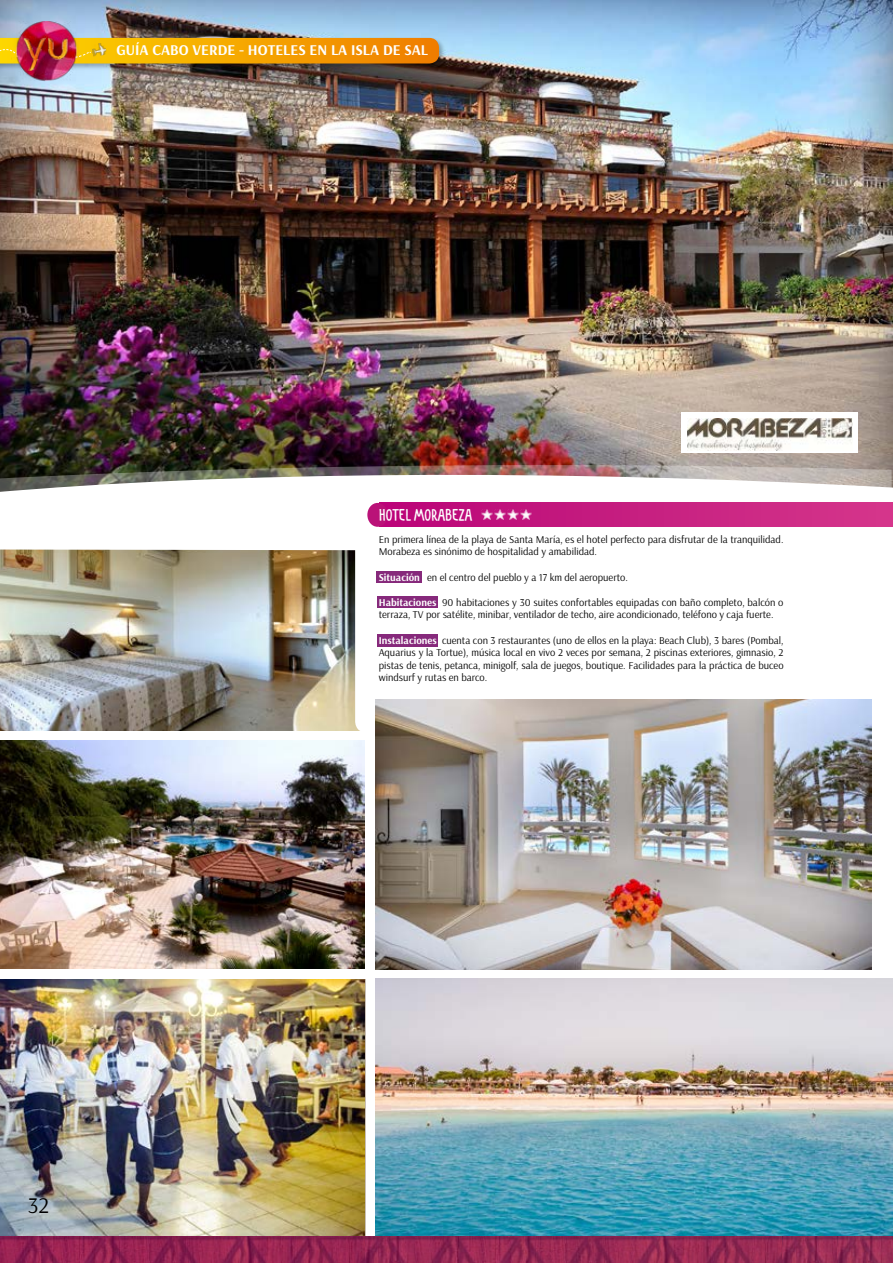
<style>
.page{position:relative;width:893px;height:1263px;background:#fff}
.page>*{position:absolute;margin:0;border:0;box-sizing:border-box;transform-origin:0 0}
.t1{font:22.5px "Arsenal";color:#000}
.t2{font:700 15px "Arsenal";color:#fff}
.t3{font:12px "Desiderata";color:#fff}
.t4{font:10.5px/12.6px "Arsenal";color:#000}
.s1{font-weight:700;color:#fff}
</style>
<div class="page">
<img style="left:0;top:551px;width:355px;height:179px">
<img style="left:376px;top:978px;width:517px;height:258px">
<img style="left:0;top:0;width:893px;height:468px">
<img style="left:0;top:464px;width:892px;height:4px">
<svg style="left:0;top:468px;width:893px;height:83px"></svg>
<img style="left:376px;top:699px;width:496px;height:270px">
<img style="left:0;top:979px;width:365px;height:257px">
<div style="left:681px;top:412px;width:176px;height:40px;background:#fff"></div>
<img style="left:687px;top:419px;width:165px;height:32px">
<div style="left:0;top:37px;width:446px;height:33px;background:#000;opacity:.28"></div>
<svg style="left:0;top:38px;width:439px;height:25px;background:#f4a401"></svg>
<img style="left:12px;top:21px;width:69px;height:4px">
<div style="left:10px;top:25px;width:71px;height:59px;background:#000;opacity:.5"></div>
<img style="left:24px;top:36px;width:44px;height:35px">
<div style="left:379px;top:503px;width:514px;height:24px;background:linear-gradient(to right,#ba0477,#d4378a)"></div>
<div style="left:367px;top:503px;width:21px;height:24px;background:#ba1278;border-radius:50%"></div>
<svg style="left:377px;top:571px;width:45px;height:12px"></svg>
<svg style="left:377px;top:597px;width:61px;height:11px"></svg>
<svg style="left:378px;top:635px;width:60px;height:12px"></svg>
<svg style="left:481px;top:509px;width:50px;height:11px"></svg>
<div style="left:0;top:1236px;width:424px;height:27px;background:#831c4c"></div>
<div style="left:356px;top:1236px;width:484px;height:27px;background:#86234e"></div>
<div style="left:829px;top:1236px;width:64px;height:27px;background:#882750"></div>
<img style="left:0;top:740px;width:364px;height:228px">
<svg style="left:0;top:1237px;width:893px;height:26px"></svg>
<h2 class="t2" style="left:117px;top:41px;width:313px">GUÍA CABO VERDE - HOTELES EN LA ISLA DE SAL</h2>
<p class="t3" style="left:379px;top:505px;width:95px">HOTEL MORABEZA</p>
<p class="t4" style="left:379px;top:533px;width:406px">En primera línea de la playa de Santa María, es el hotel perfecto para disfrutar de la tranquilidad.<br>Morabeza es sinónimo de hospitalidad y amabilidad.</p>
<p class="t4" style="left:379px;top:571px;width:251px"><span class="s1">Situación</span> en el centro del pueblo y a 17 km del aeropuerto.</p>
<p class="t4" style="left:379px;top:596px;width:406px"><span class="s1">Habitaciones</span> 90 habitaciones y 30 suites confortables equipadas con baño completo, balcón o terraza, TV por satélite, minibar, ventilador de techo, aire acondicionado, teléfono y caja fuerte.</p>
<p class="t4" style="left:379px;top:634px;width:406px;text-align:justify"><span class="s1">Instalaciones</span> cuenta con 3 restaurantes (uno de ellos en la playa: Beach Club), 3 bares (Pombal, Aquarius y la Tortue), música local en vivo 2 veces por semana, 2 piscinas exteriores, gimnasio, 2 pistas de tenis, petanca, minigolf, sala de juegos, boutique. Facilidades para la práctica de buceo windsurf y rutas en barco.</p>
<h1 class="t1" style="left:28px;top:1191px;width:23px">32</h1>
</div>
